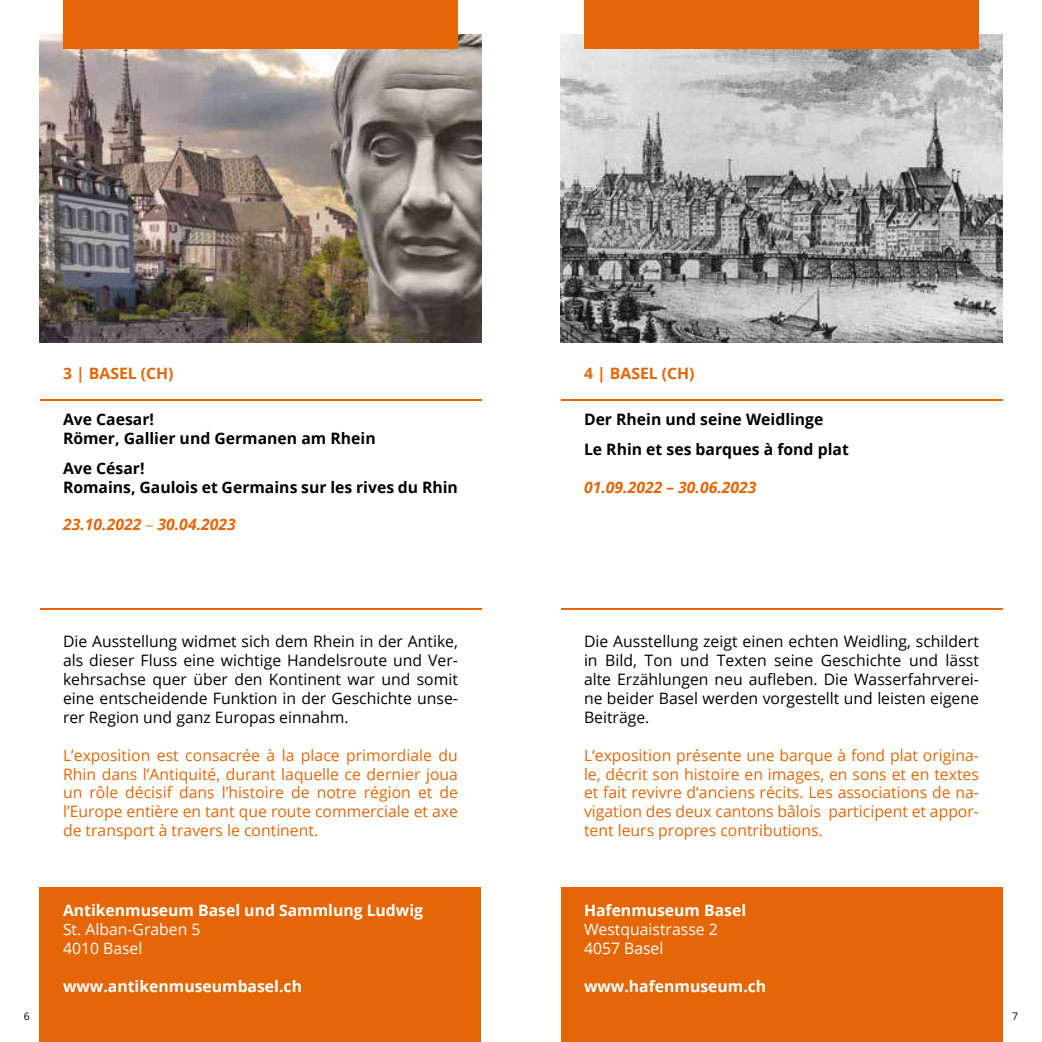
<style>
.page{position:relative;width:1042px;height:1042px;background:#fff}
.page>*{position:absolute;margin:0;border:0;box-sizing:border-box;transform-origin:0 0}
.t1{font:15.75px/18.9px "Open Sans";color:#e56606;text-align:justify}
.t2{font:15.75px/18.9px "Open Sans";color:#000;text-align:justify}
.t3{font:700 15.75px/18.9px "Open Sans";color:#000}
.t4{font:700 15.75px "Open Sans";color:#fff}
.t5{font:15.75px/18.9px "Open Sans";color:#fff}
.t6{font:italic 700 15.75px "Open Sans";color:#e56606}
.t7{font:700 15.75px "Open Sans";color:#e56606}
.t8{font:10.5px "Open Sans";color:#000}
.s1{font-family:"Myriad Pro";font-weight:400;font-style:normal}
</style>
<div class="page">
<div style="left:40px;top:887px;width:441px;height:155px;background:#e56606"></div>
<img style="left:40px;top:35px;width:441px;height:307px">
<div style="left:561px;top:887px;width:441px;height:155px;background:#e56606"></div>
<img style="left:561px;top:35px;width:441px;height:307px">
<div style="left:63px;top:0;width:395px;height:48px;background:#e56606"></div>
<div style="left:584px;top:0;width:395px;height:48px;background:#e56606"></div>
<hr style="left:561px;top:399px;width:441px;height:2px;background:#e56606">
<hr style="left:561px;top:608px;width:441px;height:2px;background:#e56606">
<hr style="left:40px;top:399px;width:441px;height:2px;background:#e56606">
<hr style="left:40px;top:608px;width:441px;height:2px;background:#e56606">
<p class="t7" style="left:63px;top:367px;width:112px">3 | BASEL (CH)</p>
<p class="t3" style="left:63px;top:412px;width:314px">Ave Caesar!<br>Römer, Gallier und Germanen am Rhein</p>
<p class="t3" style="left:63px;top:460px;width:396px">Ave César!<br>Romains, Gaulois et Germains sur les rives du Rhin</p>
<p class="t6" style="left:63px;top:518px;width:174px">23.10.2022 <span class="s1">–</span> 30.04.2023</p>
<p class="t2" style="left:63px;top:633px;width:396px">Die Ausstellung widmet sich dem Rhein in der Antike, als dieser Fluss eine wichtige Handelsroute und Ver&shy;kehrsachse quer über den Kontinent war und somit eine entscheidende Funktion in der Geschichte unse&shy;rer Region und ganz Europas einnahm.</p>
<p class="t1" style="left:63px;top:747px;width:396px">L’exposition est consacrée à la place primordiale du Rhin dans l’Antiquité, durant laquelle ce dernier joua un rôle décisif dans l’histoire de notre région et de l’Europe entière en tant que route commerciale et axe de transport à travers le continent.</p>
<p class="t4" style="left:63px;top:904px;width:362px">Antikenmuseum Basel und Sammlung Ludwig</p>
<p class="t5" style="left:63px;top:919px;width:139px">St. Alban-Graben 5<br>4010 Basel</p>
<p class="t4" style="left:63px;top:979px;width:240px">www.antikenmuseumbasel.ch</p>
<p class="t7" style="left:584px;top:367px;width:112px">4 | BASEL (CH)</p>
<p class="t3" style="left:584px;top:406px;width:266px;line-height:29.4px">Der Rhein und seine Weidlinge<br>Le Rhin et ses barques à fond plat</p>
<p class="t6" style="left:584px;top:480px;width:174px">01.09.2022 – 30.06.2023</p>
<p class="t2" style="left:584px;top:633px;width:396px">Die Ausstellung zeigt einen echten Weidling, schildert in Bild, Ton und Texten seine Geschichte und lässt alte Erzählungen neu aufleben. Die Wasserfahrverei&shy;ne beider Basel werden vorgestellt und leisten eigene Beiträge.</p>
<p class="t1" style="left:584px;top:747px;width:396px">L‘exposition présente une barque à fond plat origina&shy;le, décrit son histoire en images, en sons et en textes et fait revivre d‘anciens récits. Les associations de na&shy;vigation des deux cantons bâlois participent et appor&shy;tent leurs propres contributions.</p>
<p class="t4" style="left:584px;top:904px;width:164px">Hafenmuseum Basel</p>
<p class="t5" style="left:584px;top:921px;width:135px">Westquaistrasse 2<br>4057 Basel</p>
<p class="t4" style="left:584px;top:979px;width:184px">www.hafenmuseum.ch</p>
<p class="t8" style="left:24px;top:1012px;width:8px">6</p>
<p class="t8" style="left:1012px;top:1009px;width:8px">7</p>
</div>
